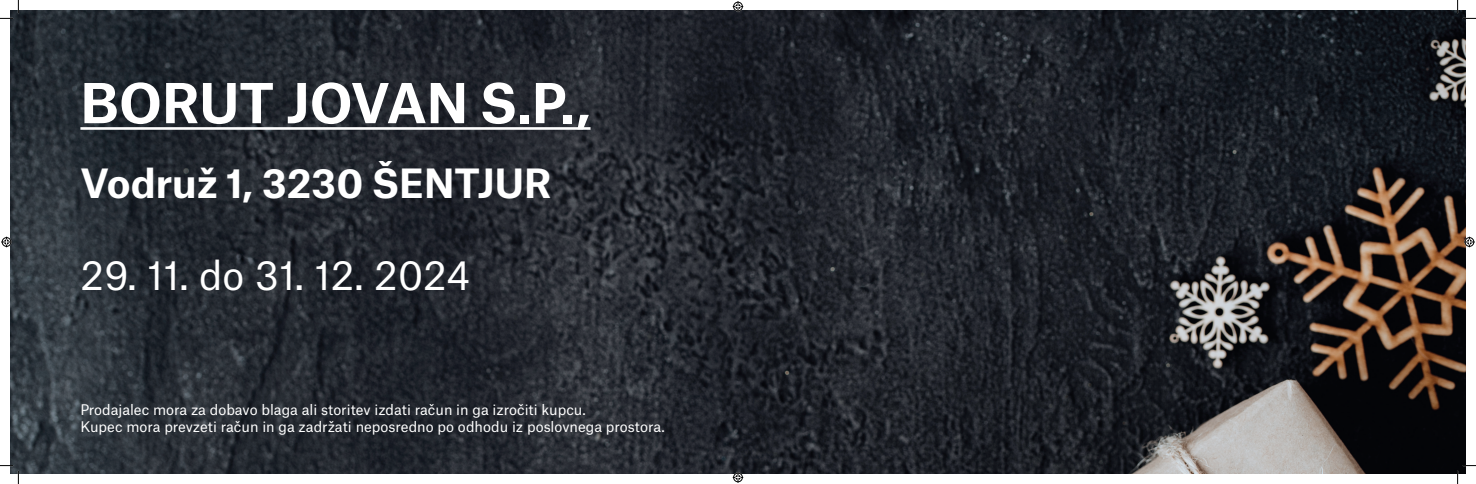
<style>
.page{position:relative;width:1476px;height:484px;background:#fff}
.page>*{position:absolute;margin:0;border:0;box-sizing:border-box;transform-origin:0 0}
.t1{font:700 52.5px "Atlas Grotesk";color:#fff}
.t2{font:700 38.5px "Atlas Grotesk";color:#fff}
.t3{font:38.5px "Atlas Grotesk";color:#fff}
.t4{font:14px/16.8px "Atlas Grotesk";color:#fff}
</style>
<div class="page">
<img style="left:11px;top:11px;width:1453px;height:461px">
<hr style="left:80px;top:127px;width:510px;height:3px;background:#fff">
<svg style="left:0;top:0;width:19px;height:19px"></svg>
<svg style="left:0;top:464px;width:19px;height:19px"></svg>
<svg style="left:1456px;top:0;width:19px;height:19px"></svg>
<svg style="left:1456px;top:464px;width:19px;height:19px"></svg>
<svg style="left:732px;top:1px;width:11px;height:11px"></svg>
<svg style="left:732px;top:471px;width:11px;height:11px"></svg>
<svg style="left:1px;top:236px;width:11px;height:11px"></svg>
<svg style="left:1464px;top:236px;width:10px;height:11px"></svg>
<h1 class="t1" style="left:80px;top:60px;width:511px">BORUT JOVAN S.P.,</h1>
<h2 class="t2" style="left:80px;top:151px;width:473px">Vodruž 1, 3230 ŠENTJUR</h2>
<h2 class="t3" style="left:80px;top:244px;width:391px">29. 11. do 31. 12. 2024</h2>
<p class="t4" style="left:80px;top:399px;width:585px">Prodajalec mora za dobavo blaga ali storitev izdati račun in ga izročiti kupcu.<br>Kupec mora prevzeti račun in ga zadržati neposredno po odhodu iz poslovnega prostora.</p>
</div>
